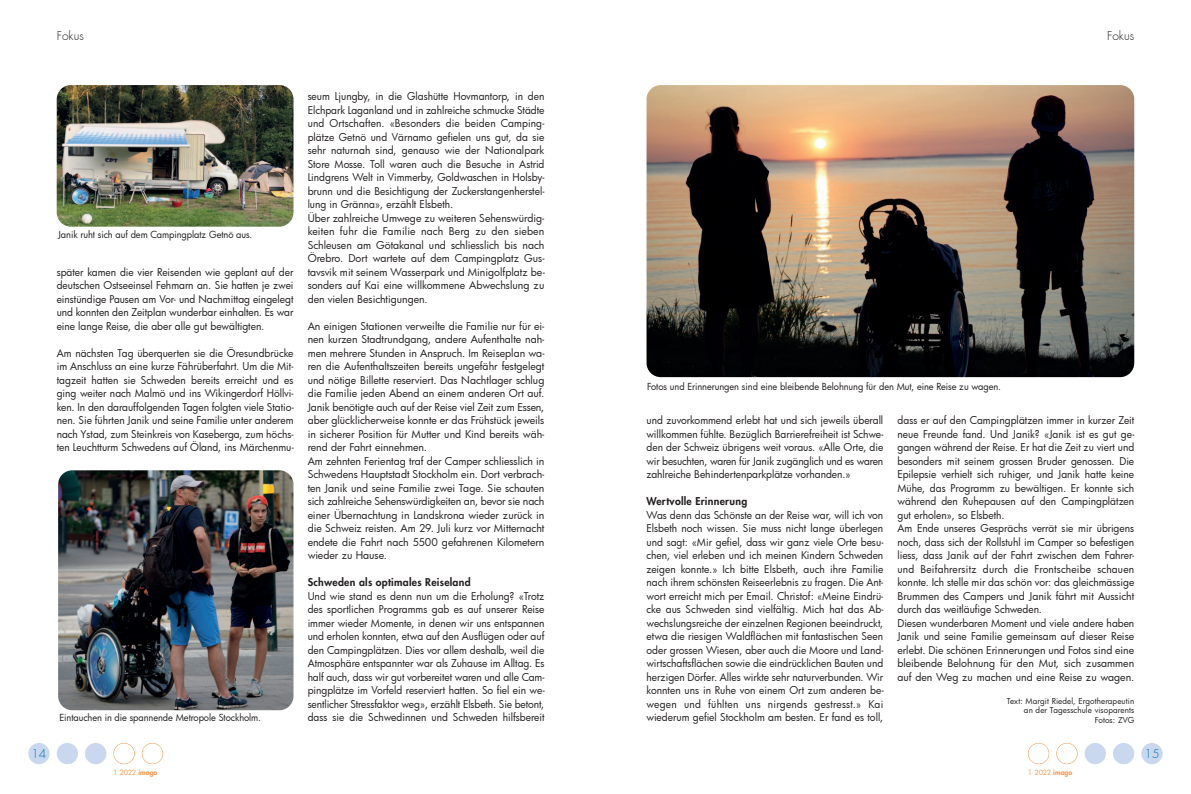
<style>
.page{position:relative;width:1191px;height:794px;background:#fff}
.page>*{position:absolute;margin:0;border:0;box-sizing:border-box;transform-origin:0 0}
.t1{font:300 12px "Futura";color:#231f20}
.t2{font:300 12px "Futura";color:#0076bc}
.t3{font:10.5px/13.5px "Futura";color:#231f20;text-align:justify}
.t4{font:800 10.5px "Futura";letter-spacing:.025em;color:#231f20}
.t5{font:9.5px "Futura";letter-spacing:-.005em;color:#231f20}
.t6{font:8px "Futura";letter-spacing:.015em;color:#231f20}
.t7{font:7px "Futura";letter-spacing:-.035em;color:#f79447}
.s1{font-weight:800}
</style>
<div class="page">
<div style="left:1141px;top:743px;width:21px;height:21px;background:#c9d8ee;border-radius:50%"></div>
<div style="left:1113px;top:743px;width:21px;height:21px;background:#c9d8ee;border-radius:50%"></div>
<div style="left:1084px;top:743px;width:22px;height:21px;background:#c9d8ee;border-radius:50%"></div>
<div style="left:1056px;top:743px;width:21px;height:21px;border:1px solid #f79447;border-radius:50%"></div>
<div style="left:1028px;top:743px;width:21px;height:21px;border:1px solid #f79447;border-radius:50%"></div>
<div style="left:28px;top:743px;width:22px;height:21px;background:#c9d8ee;border-radius:50%"></div>
<div style="left:57px;top:743px;width:21px;height:21px;background:#c9d8ee;border-radius:50%"></div>
<div style="left:85px;top:743px;width:21px;height:21px;background:#c9d8ee;border-radius:50%"></div>
<div style="left:113px;top:743px;width:22px;height:21px;border:1px solid #f79447;border-radius:50%"></div>
<div style="left:142px;top:743px;width:21px;height:21px;border:1px solid #f79447;border-radius:50%"></div>
<img style="left:646px;top:85px;width:488px;height:292px;border-radius:14px">
<img style="left:57px;top:85px;width:236px;height:142px;border-radius:14px">
<img style="left:58px;top:470px;width:235px;height:240px;border-radius:14px">
<p class="t1" style="left:57px;top:30px;width:29px">Fokus</p>
<p class="t1" style="left:1107px;top:30px;width:29px">Fokus</p>
<p class="t5" style="left:58px;top:228px;width:196px">Janik ruht sich auf dem Campingplatz Getnö aus.</p>
<p class="t3" style="left:57px;top:265px;width:238px">später kamen die vier Reisenden wie geplant auf der deutschen Ostseeinsel Fehmarn an. Sie hatten je zwei einstündige Pausen am Vor- und Nachmittag eingelegt und konnten den Zeitplan wunderbar einhalten. Es war eine lange Reise, die aber alle gut bewältigten.</p>
<p class="t3" style="left:57px;top:346px;width:239px">Am nächsten Tag überquerten sie die Öresundbrücke im Anschluss an eine kurze Fährüberfahrt. Um die Mit&shy;tagzeit hatten sie Schweden bereits erreicht und es ging weiter nach Malmö und ins Wikingerdorf Höllvi&shy;ken. In den darauffolgenden Tagen folgten viele Statio&shy;nen. Sie führten Janik und seine Familie unter anderem nach Ystad, zum Steinkreis von Kaseberga, zum höchs&shy;ten Leuchtturm Schwedens auf Öland, ins Märchenmu-</p>
<p class="t2" style="left:32px;top:747px;width:16px">14</p>
<p class="t5" style="left:60px;top:711px;width:203px">Eintauchen in die spannende Metropole Stockholm.</p>
<p class="t7" style="left:113px;top:768px;width:46px">1 2022 <span class="s1">imago</span></p>
<p class="t3" style="left:308px;top:89px;width:238px">seum Ljungby, in die Glashütte Hovmantorp, in den Elchpark Laganland und in zahlreiche schmucke Städte und Ortschaften. «Besonders die beiden Camping&shy;plätze Getnö und Värnamo gefielen uns gut, da sie sehr naturnah sind, genauso wie der Nationalpark Store Mosse. Toll waren auch die Besuche in Astrid Lindgrens Welt in Vimmerby, Goldwaschen in Holsby&shy;brunn und die Besichtigung der Zuckerstangenherstel&shy;lung in Gränna», erzählt Elsbeth.</p>
<p class="t3" style="left:308px;top:211px;width:239px">Über zahlreiche Umwege zu weiteren Sehenswürdig&shy;keiten fuhr die Familie nach Berg zu den sieben Schleusen am Götakanal und schliesslich bis nach Örebro. Dort wartete auf dem Campingplatz Gus&shy;tavsvik mit seinem Wasserpark und Minigolfplatz be&shy;sonders auf Kai eine willkommene Abwechslung zu den vielen Besichtigungen.</p>
<p class="t3" style="left:308px;top:319px;width:238px">An einigen Stationen verweilte die Familie nur für ei&shy;nen kurzen Stadtrundgang, andere Aufenthalte nah&shy;men mehrere Stunden in Anspruch. Im Reiseplan wa&shy;ren die Aufenthaltszeiten bereits ungefähr festgelegt und nötige Billette reserviert. Das Nachtlager schlug die Familie jeden Abend an einem anderen Ort auf.<br>Janik benötigte auch auf der Reise viel Zeit zum Essen, aber glücklicherweise konnte er das Frühstück jeweils in sicherer Position für Mutter und Kind bereits wäh&shy;rend der Fahrt einnehmen.</p>
<p class="t3" style="left:308px;top:454px;width:238px">Am zehnten Ferientag traf der Camper schliesslich in Schwedens Hauptstadt Stockholm ein. Dort verbrach&shy;ten Janik und seine Familie zwei Tage. Sie schauten sich zahlreiche Sehenswürdigkeiten an, bevor sie nach einer Übernachtung in Landskrona wieder zurück in die Schweiz reisten. Am 29. Juli kurz vor Mitternacht endete die Fahrt nach 5500 gefahrenen Kilometern wieder zu Hause.</p>
<p class="t4" style="left:308px;top:577px;width:164px">Schweden als optimales Reiseland</p>
<p class="t3" style="left:308px;top:589px;width:239px">Und wie stand es denn nun um die Erholung? «Trotz des sportlichen Programms gab es auf unserer Reise immer wieder Momente, in denen wir uns entspannen und erholen konnten, etwa auf den Ausflügen oder auf den Campingplätzen. Dies vor allem deshalb, weil die Atmosphäre entspannter war als Zuhause im Alltag. Es half auch, dass wir gut vorbereitet waren und alle Cam&shy;pingplätze im Vorfeld reserviert hatten. So fiel ein we&shy;sentlicher Stressfaktor weg», erzählt Elsbeth. Sie betont, dass sie die Schwedinnen und Schweden hilfsbereit</p>
<p class="t5" style="left:647px;top:380px;width:355px">Fotos und Erinnerungen sind eine bleibende Belohnung für den Mut, eine Reise zu wagen.</p>
<p class="t3" style="left:646px;top:413px;width:239px">und zuvorkommend erlebt hat und sich jeweils überall willkommen fühlte. Bezüglich Barrierefreiheit ist Schwe&shy;den der Schweiz übrigens weit voraus. «Alle Orte, die wir besuchten, waren für Janik zugänglich und es waren zahlreiche Behindertenparkplätze vorhanden.»</p>
<p class="t4" style="left:646px;top:496px;width:102px">Wertvolle Erinnerung</p>
<p class="t3" style="left:646px;top:508px;width:239px">Was denn das Schönste an der Reise war, will ich von Elsbeth noch wissen. Sie muss nicht lange überlegen und sagt: «Mir gefiel, dass wir ganz viele Orte besu&shy;chen, viel erleben und ich meinen Kindern Schweden zeigen konnte.» Ich bitte Elsbeth, auch ihre Familie nach ihrem schönsten Reiseerlebnis zu fragen. Die Ant&shy;wort erreicht mich per Email. Christof: «Meine Eindrü&shy;cke aus Schweden sind vielfältig. Mich hat das Ab&shy;wechslungsreiche der einzelnen Regionen beeindruckt, etwa die riesigen Waldflächen mit fantastischen Seen oder grossen Wiesen, aber auch die Moore und Land&shy;wirtschaftsflächen sowie die eindrücklichen Bauten und herzigen Dörfer. Alles wirkte sehr naturverbunden. Wir konnten uns in Ruhe von einem Ort zum anderen be&shy;wegen und fühlten uns nirgends gestresst.» Kai wiederum gefiel Stockholm am besten. Er fand es toll,</p>
<p class="t3" style="left:897px;top:413px;width:238px">dass er auf den Campingplätzen immer in kurzer Zeit neue Freunde fand. Und Janik? «Janik ist es gut ge&shy;gangen während der Reise. Er hat die Zeit zu viert und besonders mit seinem grossen Bruder genossen. Die Epilepsie verhielt sich ruhiger, und Janik hatte keine Mühe, das Programm zu bewältigen. Er konnte sich während den Ruhepausen auf den Campingplätzen gut erholen», so Elsbeth.</p>
<p class="t3" style="left:897px;top:521px;width:238px">Am Ende unseres Gesprächs verrät sie mir übrigens noch, dass sich der Rollstuhl im Camper so befestigen liess, dass Janik auf der Fahrt zwischen dem Fahrer&shy;und Beifahrersitz durch die Frontscheibe schauen konnte. Ich stelle mir das schön vor: das gleichmässige Brummen des Campers und Janik fährt mit Aussicht durch das weitläufige Schweden.</p>
<p class="t3" style="left:897px;top:616px;width:238px">Diesen wunderbaren Moment und viele andere haben Janik und seine Familie gemeinsam auf dieser Reise erlebt. Die schönen Erinnerungen und Fotos sind eine bleibende Belohnung für den Mut, sich zusammen auf den Weg zu machen und eine Reise zu wagen.</p>
<p class="t6" style="left:1006px;top:695px;width:129px">Text: Margit Riedel, Ergotherapeutin</p>
<p class="t6" style="left:1024px;top:705px;width:112px">an der Tagesschule visoparents</p>
<p class="t6" style="left:1094px;top:714px;width:41px">Fotos: ZVG</p>
<p class="t7" style="left:1028px;top:768px;width:46px">1 2022 <span class="s1">imago</span></p>
<p class="t2" style="left:1144px;top:747px;width:16px">15</p>
</div>
